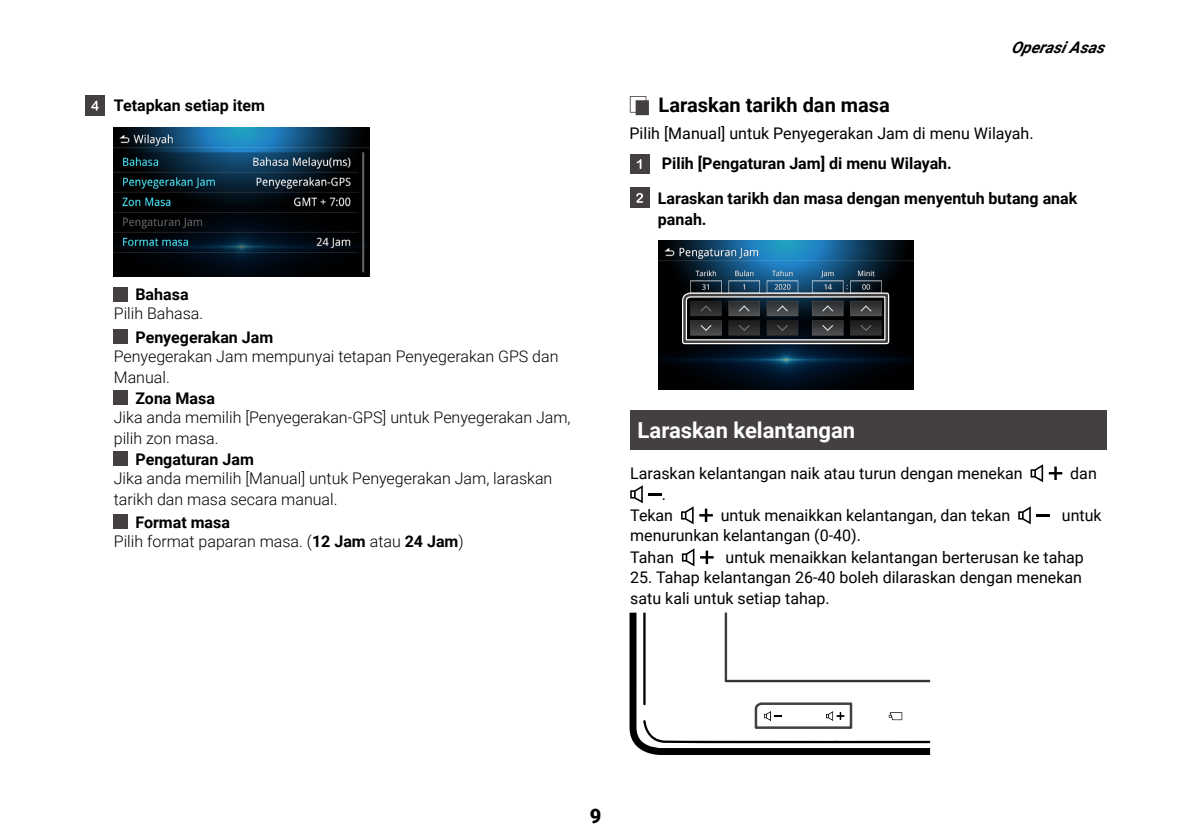
<style>
.page{position:relative;width:1191px;height:840px;background:#fff}
.page>*{position:absolute;margin:0;border:0;box-sizing:border-box;transform-origin:0 0}
.t1{font:700 22px "Roboto";color:#fff}
.t2{font:700 20px "Roboto";color:#000}
.t3{font:900 20px "Roboto";color:#000}
.t4{font:16px/21px "Roboto";color:#000}
.t5{font:300 16px/21px "Roboto";color:#000}
.t6{font:700 16px/34px "Roboto";color:#000}
.t7{font:italic 700 16px "Roboto";color:#000}
.s1{font-weight:700}
</style>
<div class="page">
<img style="left:114px;top:127px;width:255px;height:149px">
<div style="left:85px;top:95px;width:20px;height:20px;background:#44403f"></div>
<svg style="left:91px;top:101px;width:8px;height:10px"></svg>
<div style="left:114px;top:287px;width:14px;height:14px;background:#44403f"></div>
<div style="left:114px;top:329px;width:14px;height:14px;background:#44403f"></div>
<div style="left:114px;top:390px;width:14px;height:14px;background:#44403f"></div>
<div style="left:114px;top:451px;width:14px;height:14px;background:#44403f"></div>
<div style="left:114px;top:514px;width:14px;height:14px;background:#44403f"></div>
<div style="left:630px;top:154px;width:19px;height:19px;background:#44403f"></div>
<svg style="left:636px;top:159px;width:5px;height:10px"></svg>
<div style="left:630px;top:188px;width:19px;height:20px;background:#44403f"></div>
<svg style="left:636px;top:193px;width:7px;height:10px"></svg>
<img style="left:658px;top:240px;width:255px;height:149px">
<svg style="left:679px;top:290px;width:212px;height:56px;background:#383c40"></svg>
<div style="left:630px;top:410px;width:476px;height:39px;background:#44403f"></div>
<svg style="left:1030px;top:464px;width:32px;height:18px"></svg>
<svg style="left:630px;top:485px;width:13px;height:18px"></svg>
<hr style="left:648px;top:492px;width:14px;height:3px;background:#000">
<svg style="left:681px;top:506px;width:12px;height:18px"></svg>
<svg style="left:699px;top:508px;width:14px;height:13px"></svg>
<svg style="left:1018px;top:506px;width:12px;height:18px"></svg>
<hr style="left:1036px;top:513px;width:14px;height:3px;background:#000">
<svg style="left:682px;top:548px;width:12px;height:18px"></svg>
<svg style="left:700px;top:550px;width:13px;height:13px"></svg>
<svg style="left:629px;top:612px;width:301px;height:142px;background:#2a2a2a"></svg>
<svg style="left:636px;top:612px;width:294px;height:135px"></svg>
<svg style="left:630px;top:96px;width:19px;height:19px"></svg>
<p class="t6" style="left:114px;top:88px;width:153px">Tetapkan setiap item</p>
<p class="t6" style="left:135px;top:277px;width:55px">Bahasa</p>
<p class="t5" style="left:114px;top:302px;width:91px">Pilih Bahasa.</p>
<p class="t6" style="left:135px;top:319px;width:139px">Penyegerakan Jam</p>
<p class="t5" style="left:114px;top:345px;width:446px">Penyegerakan Jam mempunyai tetapan Penyegerakan GPS dan<br>Manual.</p>
<p class="t6" style="left:135px;top:380px;width:81px">Zona Masa</p>
<p class="t5" style="left:114px;top:406px;width:458px">Jika anda memilih [Penyegerakan-GPS] untuk Penyegerakan Jam, pilih zon masa.</p>
<p class="t6" style="left:135px;top:441px;width:120px">Pengaturan Jam</p>
<p class="t5" style="left:114px;top:467px;width:440px">Jika anda memilih [Manual] untuk Penyegerakan Jam, laraskan tarikh dan masa secara manual.</p>
<p class="t6" style="left:135px;top:504px;width:96px">Format masa</p>
<p class="t5" style="left:114px;top:530px;width:351px">Pilih format paparan masa. (<span class="s1">12 Jam</span> atau <span class="s1">24 Jam</span>)</p>
<p class="t2" style="left:658px;top:91px;width:233px">Laraskan tarikh dan masa</p>
<p class="t7" style="left:1011px;top:36px;width:100px">OperasiAsas</p>
<p class="t4" style="left:629px;top:122px;width:405px">Pilih [Manual] untuk Penyegerakan Jam di menu Wilayah.</p>
<p class="t6" style="left:658px;top:146px;width:421px">Pilih [Pengaturan Jam] di menu Wilayah.<br>Laraskan tarikh dan masa dengan menyentuh butang anak</p>
<p class="t6" style="left:658px;top:201px;width:50px">panah.</p>
<h1 class="t1" style="left:637px;top:414px;width:219px">Laraskan kelantangan</h1>
<p class="t4" style="left:630px;top:462px;width:394px">Laraskan kelantangan naik atau turun dengan menekan</p>
<p class="t4" style="left:1070px;top:462px;width:28px">dan</p>
<p class="t4" style="left:630px;top:483px;width:44px;text-indent:32px">.<br>Tekan</p>
<p class="t4" style="left:721px;top:504px;width:291px">untuk menaikkan kelantangan, dan tekan</p>
<p class="t4" style="left:1061px;top:504px;width:41px">untuk</p>
<p class="t4" style="left:630px;top:523px;width:232px;line-height:22px">menurunkan kelantangan (0-40).<br>Tahan</p>
<p class="t4" style="left:725px;top:546px;width:360px">untuk menaikkan kelantangan berterusan ke tahap</p>
<p class="t4" style="left:630px;top:566px;width:453px">25. Tahap kelantangan 26-40 boleh dilaraskan dengan menekan satu kali untuk setiap tahap.</p>
<p class="t3" style="left:589px;top:801px;width:13px">9</p>
</div>
